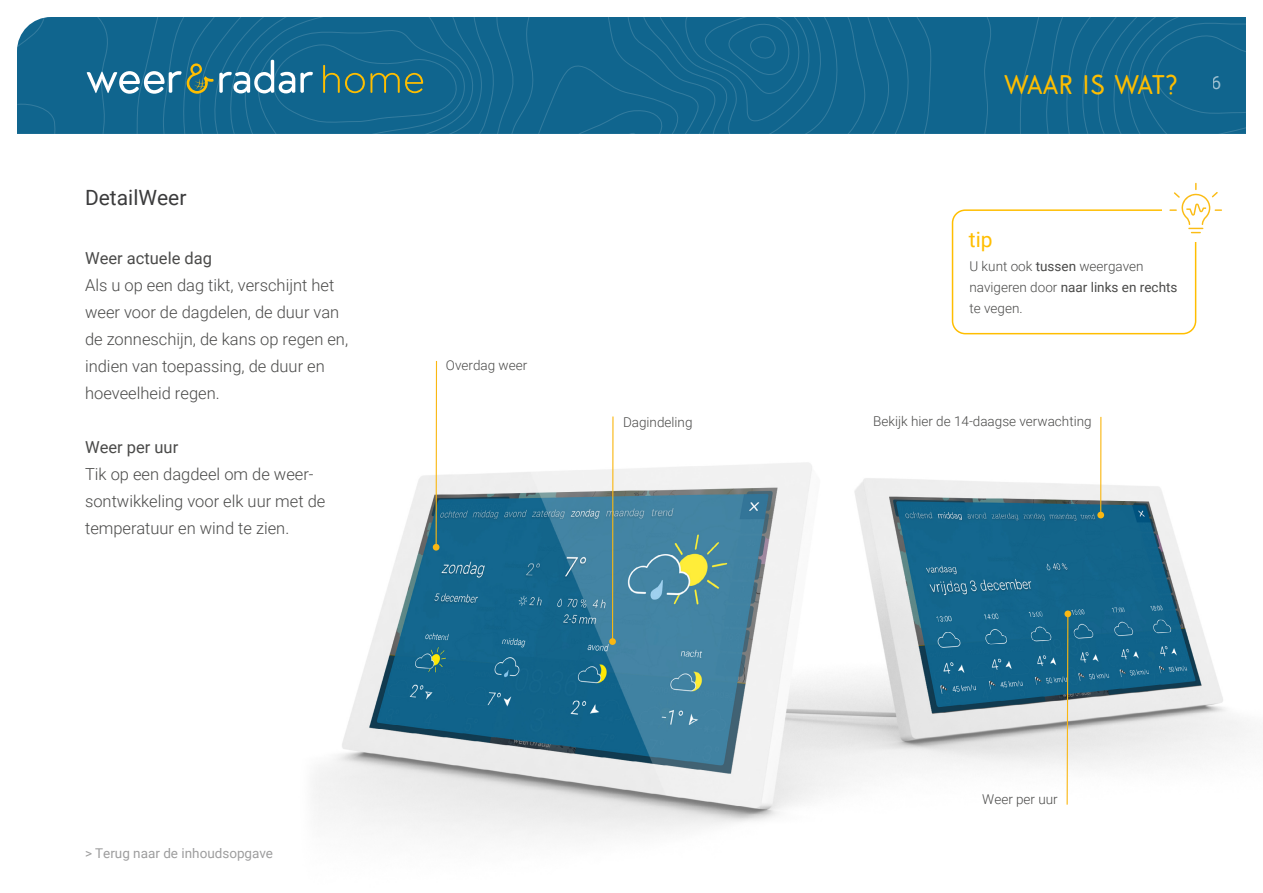
<style>
.page{position:relative;width:1263px;height:893px;background:#fff}
.page>*{position:absolute;margin:0;border:0;box-sizing:border-box;transform-origin:0 0}
.t1{font:27px "Air Factory Rounded";letter-spacing:.005em;color:#ffbe00}
.t2{font:21px "Roboto";color:#3b3b3c}
.t3{font:21px "Roboto";color:#ffbe00}
.t4{font:18px "Roboto";color:#fff}
.t5{font:300 16.5px/27px "Roboto";color:#4a4a49}
.t6{font:16.5px "Roboto";color:#4a4a49}
.t7{font:300 13.5px/21px "Roboto";color:#4a4a49}
.t8{font:13.5px "Roboto";color:#3b3b3c}
.s1{font-weight:400}
</style>
<div class="page">
<svg style="left:17px;top:17px;width:931px;height:117px;background:#12668f"></svg>
<svg style="left:323px;top:65px;width:100px;height:28px;background:#3a7474"></svg>
<svg style="left:87px;top:60px;width:226px;height:34px"></svg>
<svg style="left:948px;top:17px;width:298px;height:117px;background:#11658e"></svg>
<img style="left:314px;top:268px;width:937px;height:570px">
<hr style="left:612px;top:416px;width:1px;height:226px;background:#fab712">
<svg style="left:609px;top:638px;width:7px;height:7px"></svg>
<hr style="left:1100px;top:417px;width:1px;height:98px;background:#fab712">
<svg style="left:1097px;top:511px;width:7px;height:8px"></svg>
<hr style="left:436px;top:361px;width:1px;height:186px;background:#fab712">
<svg style="left:432px;top:543px;width:8px;height:8px"></svg>
<svg style="left:1064px;top:610px;width:7px;height:196px"></svg>
<div style="left:952px;top:209px;width:244px;height:125px;border:2px solid #ffbe00;border-radius:13px"></div>
<div style="left:1162px;top:178px;width:67px;height:64px;background:#fff"></div>
<svg style="left:1169px;top:183px;width:53px;height:50px"></svg>
<p class="t2" style="left:85px;top:183px;width:103px">DetailWeer</p>
<p class="t6" style="left:85px;top:247px;width:129px">Weer actuele dag</p>
<p class="t5" style="left:85px;top:271px;width:265px">Als u op een dag tikt, verschijnt het weer voor de dagdelen, de duur van de zonneschijn, de kans op regen en, indien van toepassing, de duur en hoeveelheid regen.</p>
<p class="t6" style="left:85px;top:436px;width:95px">Weer per uur</p>
<p class="t5" style="left:85px;top:460px;width:242px">Tik op een dagdeel om de weer&shy;sontwikkeling voor elk uur met de temperatuur en wind te zien.</p>
<p class="t7" style="left:446px;top:355px;width:83px">Overdag weer</p>
<p class="t7" style="left:623px;top:411px;width:71px">Dagindeling</p>
<p class="t8" style="left:85px;top:844px;width:190px">&gt; Terug naar de inhoudsopgave</p>
<h1 class="t1" style="left:1004px;top:68px;width:175px">WAAR IS WAT?</h1>
<p class="t4" style="left:1212px;top:70px;width:12px">6</p>
<p class="t3" style="left:969px;top:225px;width:25px">tip</p>
<p class="t7" style="left:969px;top:255px;width:209px">U kunt ook <span class="s1">tussen</span> weergaven navigeren door <span class="s1">naar links en rechts </span>te vegen.</p>
<p class="t7" style="left:873px;top:410px;width:220px">Bekijk hier de 14-daagse verwachting</p>
<p class="t7" style="left:982px;top:788px;width:77px">Weer per uur</p>
</div>
